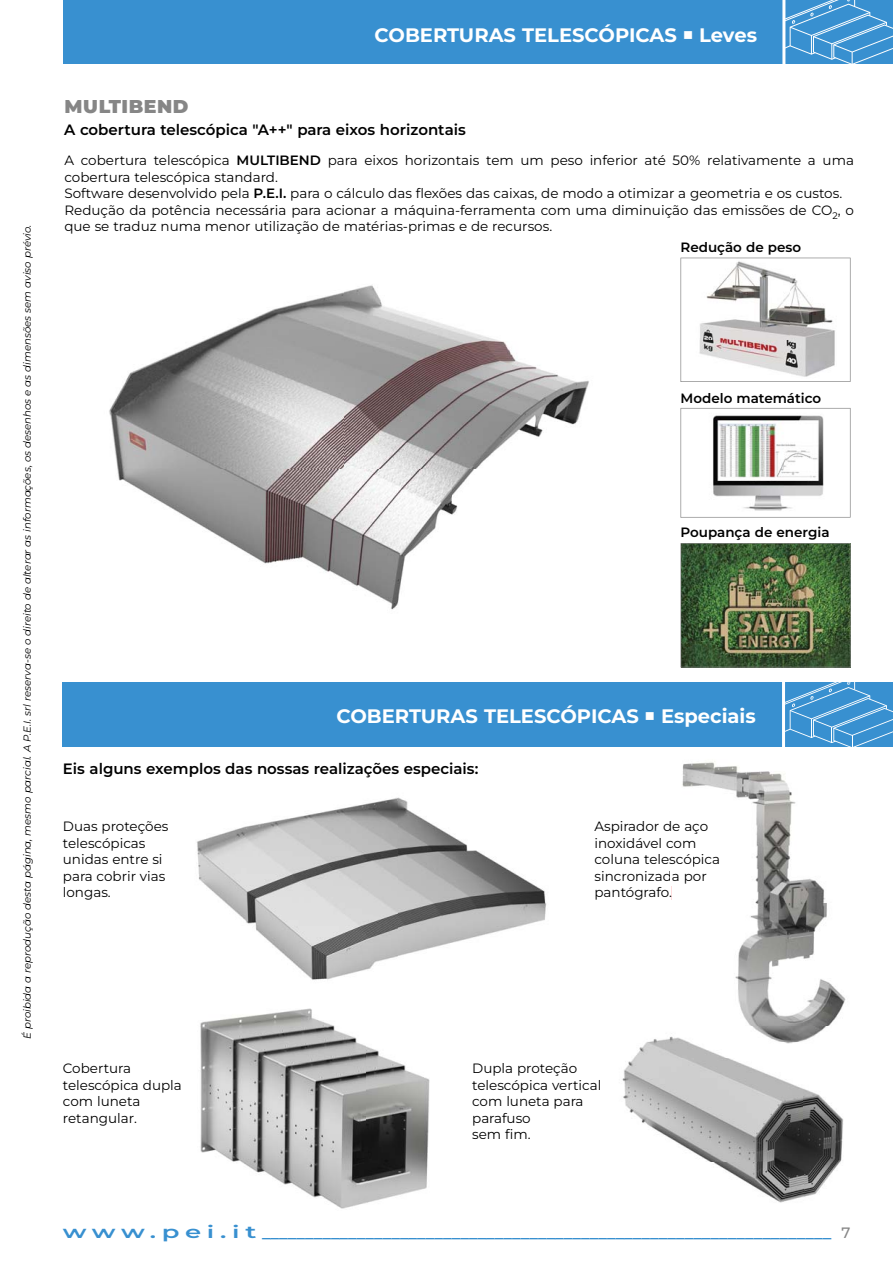
<style>
.page{position:relative;width:893px;height:1263px;background:#fff}
.page>*{position:absolute;margin:0;border:0;box-sizing:border-box;transform-origin:0 0}
.t1{font:800 22.5px "Montserrat";color:#868686}
.t2{font:700 19.5px "Montserrat Roman";color:#fff}
.t3{font:600 17.25px "Montserrat";color:#3890d0;scale:1.5 1}
.t4{font:600 15px "Montserrat";color:#000}
.t5{font:500 15px "Montserrat";color:#868686}
.t6{font:13.5px/16.5px "Montserrat Roman";color:#000}
.t7{font:600 13.5px "Montserrat";color:#000}
.t8{font:italic 10.2px "Montserrat";color:#000}
.s1{font-family:"Montserrat";font-weight:600}
</style>
<div class="page">
<div style="left:64px;top:0;width:829px;height:64px;background:#3890d0"></div>
<svg style="left:782px;top:0;width:111px;height:64px"></svg>
<img style="left:622px;top:1037px;width:181px;height:166px">
<img style="left:803px;top:1088px;width:40px;height:109px">
<img style="left:196px;top:797px;width:351px;height:183px">
<svg style="left:680px;top:408px;width:170px;height:110px"></svg>
<svg style="left:680px;top:258px;width:170px;height:124px"></svg>
<img style="left:680px;top:543px;width:170px;height:124px">
<img style="left:200px;top:1008px;width:230px;height:201px">
<div style="left:63px;top:683px;width:830px;height:64px;background:#3890d0"></div>
<img style="left:109px;top:285px;width:480px;height:325px">
<img style="left:671px;top:761px;width:175px;height:266px">
<img style="left:670px;top:1027px;width:156px;height:31px">
<img style="left:671px;top:821px;width:37px;height:13px">
<img style="left:671px;top:837px;width:25px;height:11px">
<img style="left:671px;top:854px;width:49px;height:13px">
<img style="left:671px;top:870px;width:36px;height:13px">
<svg style="left:782px;top:682px;width:111px;height:65px"></svg>
<p class="t8" style="left:21px;top:1039px;width:816px;rotate:-90deg">É proibida a reprodução desta página, mesmo parcial. A P.E.I. srl reserva-se o direito de alterar as informações, os desenhos e as dimensões sem aviso prévio.</p>
<h2 class="t2" style="left:374px;top:23px;width:384px">COBERTURAS TELESCÓPICAS ■ Leves</h2>
<h1 class="t1" style="left:64px;top:91px;width:126px">multibend</h1>
<p class="t4" style="left:64px;top:121px;width:403px">A cobertura telescópica "A++" para eixos horizontais</p>
<p class="t6" style="left:64px;top:152px;width:791px">A cobertura telescópica <span class="s1">MULTIBEND</span> para eixos horizontais tem um peso inferior até 50% relativamente a uma cobertura telescópica standard.<br>Software desenvolvido pela <span class="s1">P.E.I.</span> para o cálculo das flexões das caixas, de modo a otimizar a geometria e os custos.<br>Redução da potência necessária para acionar a máquina-ferramenta com uma diminuição das emissões de CO<sub>2</sub>, o que se traduz numa menor utilização de matérias-primas e de recursos.</p>
<p class="t7" style="left:680px;top:239px;width:122px">Redução de peso</p>
<p class="t7" style="left:680px;top:390px;width:142px">Modelo matemático</p>
<p class="t7" style="left:680px;top:524px;width:151px">Poupança de energia</p>
<h2 class="t2" style="left:336px;top:704px;width:421px">COBERTURAS TELESCÓPICAS ■ Especiais</h2>
<p class="t4" style="left:63px;top:760px;width:417px">Eis alguns exemplos das nossas realizações especiais:</p>
<p class="t6" style="left:63px;top:818px;width:107px">Duas proteções telescópicas unidas entre si para cobrir vias longas.</p>
<p class="t6" style="left:594px;top:818px;width:127px">Aspirador de aço inoxidável com coluna telescópica sincronizada por pantógrafo.</p>
<p class="t6" style="left:63px;top:1060px;width:120px">Cobertura telescópica dupla com luneta retangular.</p>
<p class="t6" style="left:472px;top:1060px;width:131px">Dupla proteção telescópica vertical com luneta para parafuso<br>sem fim.</p>
<p class="t3" style="left:63px;top:1221px;width:514px">w w w . p e i . i t __________________________________________________________________</p>
<p class="t5" style="left:841px;top:1223px;width:10px">7</p>
</div>
